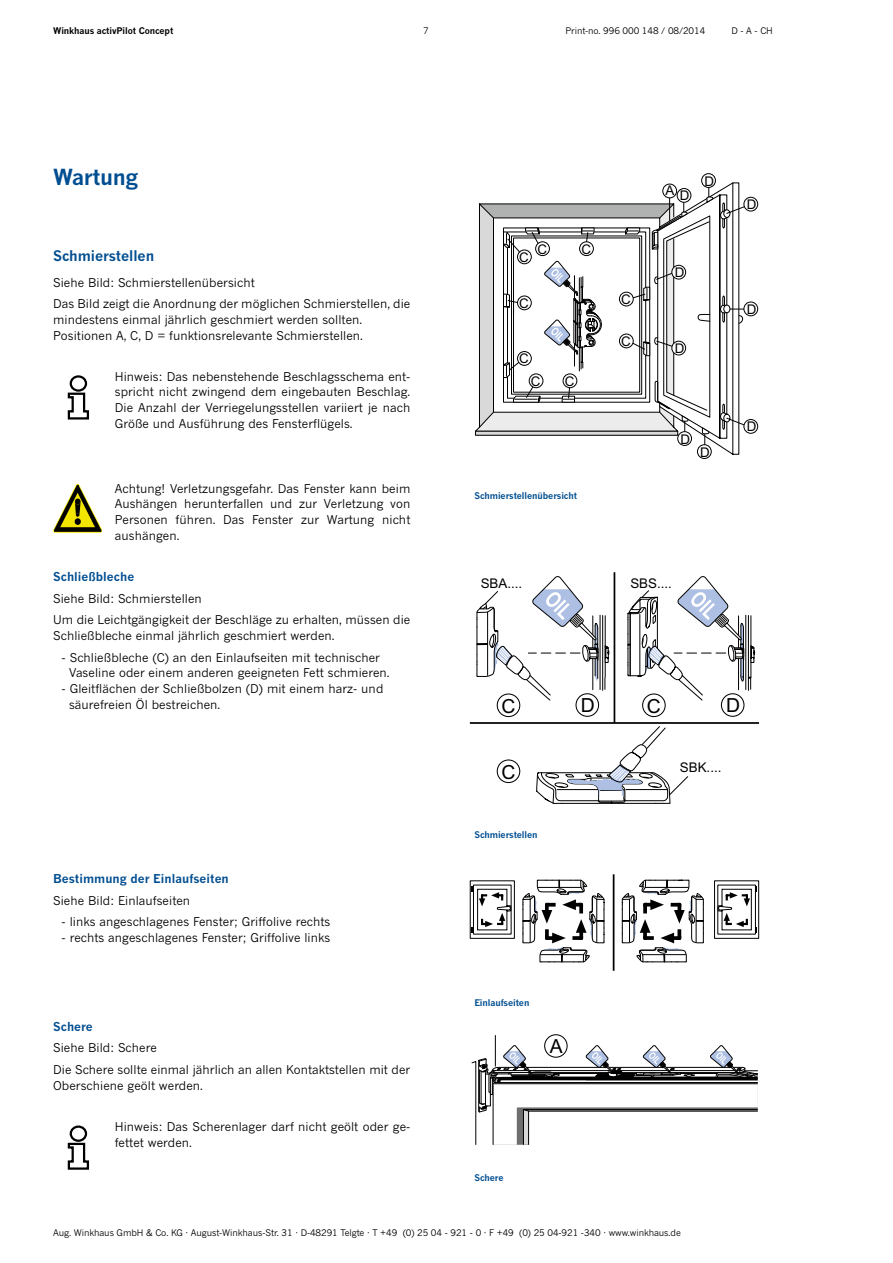
<style>
.page{position:relative;width:893px;height:1263px;background:#fff}
.page>*{position:absolute;margin:0;border:0;box-sizing:border-box;transform-origin:0 0}
.t1{font:700 21.75px "News Gothic MT Pro";letter-spacing:-.015em;color:#004e91}
.t2{font:19.5px "Arial";color:#000}
.t3{font:19.35px "Arial";color:#000}
.t4{font:700 14.25px "News Gothic MT Pro";letter-spacing:-.005em;color:#004e91}
.t5{font:13.35px "Arial";color:#000}
.t6{font:12px/15.8px "News Gothic MT Pro";letter-spacing:.005em;color:#000}
.t7{font:700 12px "News Gothic MT Pro";letter-spacing:.005em;color:#004e91}
.t8{font:9px "News Gothic MT Pro";letter-spacing:-.01em;color:#000}
.t9{font:700 9px "News Gothic MT Pro";letter-spacing:-.01em;color:#004e91}
.t10{font:700 9px "News Gothic MT Pro";letter-spacing:-.01em;color:#000}
</style>
<div class="page">
<svg style="left:67px;top:375px;width:22px;height:45px"></svg>
<svg style="left:475px;top:185px;width:274px;height:261px"></svg>
<div style="left:663px;top:184px;width:14px;height:14px;background:#fff;border-radius:50%"></div>
<div style="left:662px;top:184px;width:15px;height:14px;border:1px solid #000;border-radius:50%"></div>
<div style="left:677px;top:188px;width:14px;height:14px;background:#fff;border-radius:50%"></div>
<div style="left:677px;top:188px;width:14px;height:15px;border:1px solid #000;border-radius:50%"></div>
<div style="left:702px;top:174px;width:13px;height:13px;background:#fff;border-radius:50%"></div>
<div style="left:701px;top:173px;width:15px;height:15px;border:1px solid #000;border-radius:50%"></div>
<div style="left:744px;top:197px;width:14px;height:14px;background:#fff;border-radius:50%"></div>
<div style="left:744px;top:197px;width:14px;height:14px;border:1px solid #000;border-radius:50%"></div>
<div style="left:744px;top:302px;width:14px;height:14px;background:#fff;border-radius:50%"></div>
<div style="left:744px;top:302px;width:14px;height:14px;border:1px solid #000;border-radius:50%"></div>
<div style="left:744px;top:419px;width:14px;height:14px;background:#fff;border-radius:50%"></div>
<div style="left:744px;top:419px;width:14px;height:15px;border:1px solid #000;border-radius:50%"></div>
<div style="left:697px;top:444px;width:15px;height:15px;border:1px solid #000;border-radius:50%"></div>
<div style="left:678px;top:432px;width:13px;height:13px;background:#fff;border-radius:50%"></div>
<div style="left:677px;top:431px;width:15px;height:15px;border:1px solid #000;border-radius:50%"></div>
<div style="left:672px;top:341px;width:14px;height:14px;background:#fff;border-radius:50%"></div>
<div style="left:671px;top:341px;width:15px;height:14px;border:1px solid #000;border-radius:50%"></div>
<div style="left:672px;top:265px;width:14px;height:14px;background:#fff;border-radius:50%"></div>
<div style="left:671px;top:265px;width:15px;height:14px;border:1px solid #000;border-radius:50%"></div>
<svg style="left:67px;top:1125px;width:22px;height:45px"></svg>
<hr style="left:495px;top:1035px;width:1px;height:31px;background:#000">
<div style="left:544px;top:1034px;width:24px;height:24px;border:1px solid #000;border-radius:50%"></div>
<svg style="left:472px;top:1045px;width:285px;height:99px"></svg>
<svg style="left:53px;top:484px;width:49px;height:49px"></svg>
<div style="left:497px;top:693px;width:23px;height:24px;border:1px solid #000;border-radius:50%"></div>
<div style="left:497px;top:759px;width:23px;height:24px;border:1px solid #000;border-radius:50%"></div>
<div style="left:575px;top:693px;width:24px;height:24px;border:1px solid #000;border-radius:50%"></div>
<div style="left:642px;top:693px;width:24px;height:24px;border:1px solid #000;border-radius:50%"></div>
<div style="left:721px;top:693px;width:23px;height:24px;border:1px solid #000;border-radius:50%"></div>
<hr style="left:614px;top:572px;width:1px;height:151px;background:#000">
<hr style="left:470px;top:722px;width:289px;height:2px;background:#000">
<svg style="left:536px;top:726px;width:153px;height:78px"></svg>
<svg style="left:476px;top:575px;width:279px;height:126px"></svg>
<svg style="left:622px;top:880px;width:82px;height:82px"></svg>
<div style="left:714px;top:880px;width:45px;height:59px;border:1px solid #000"></div>
<svg style="left:718px;top:886px;width:39px;height:47px"></svg>
<svg style="left:522px;top:880px;width:83px;height:82px"></svg>
<div style="left:470px;top:880px;width:45px;height:59px;border:1px solid #000"></div>
<svg style="left:472px;top:886px;width:39px;height:47px"></svg>
<hr style="left:613px;top:874px;width:1px;height:97px;background:#000">
<p class="t10" style="left:53px;top:25px;width:122px">Winkhaus activPilot Concept</p>
<p class="t8" style="left:423px;top:25px;width:7px">7</p>
<p class="t8" style="left:566px;top:25px;width:141px">Print-no. 996 000 148 / 08/2014</p>
<p class="t8" style="left:731px;top:25px;width:43px">D - A - CH</p>
<h1 class="t1" style="left:53px;top:163px;width:86px">Wartung</h1>
<p class="t4" style="left:53px;top:247px;width:103px">Schmierstellen</p>
<p class="t6" style="left:53px;top:271px;width:359px;line-height:21.6px">Siehe Bild: Schmierstellenübersicht<br>Das Bild zeigt die Anordnung der möglichen Schmierstellen, die</p>
<p class="t6" style="left:53px;top:311px;width:311px">mindestens einmal jährlich geschmiert werden sollten.<br>Positionen A, C, D = funktionsrelevante Schmierstellen.</p>
<p class="t6" style="left:115px;top:368px;width:297px;text-align:justify">Hinweis: Das nebenstehende Beschlagsschema ent&shy;spricht nicht zwingend dem eingebauten Beschlag.<br>Die Anzahl der Verriegelungsstellen variiert je nach Größe und Ausführung des Fensterflügels.</p>
<p class="t6" style="left:115px;top:480px;width:297px;text-align:justify">Achtung! Verletzungsgefahr. Das Fenster kann beim Aushängen herunterfallen und zur Verletzung von Personen führen. Das Fenster zur Wartung nicht aushängen.</p>
<p class="t7" style="left:53px;top:569px;width:83px">Schließbleche</p>
<p class="t6" style="left:53px;top:587px;width:359px;line-height:21.6px">Siehe Bild: Schmierstellen<br>Um die Leichtgängigkeit der Beschläge zu erhalten, müssen die</p>
<p class="t6" style="left:53px;top:628px;width:283px">Schließbleche einmal jährlich geschmiert werden.</p>
<p class="t6" style="left:69px;top:649px;width:322px;text-indent:-7px">- Schließbleche (C) an den Einlaufseiten mit technischer<br>Vaseline oder einem anderen geeigneten Fett schmieren.</p>
<p class="t6" style="left:69px;top:681px;width:316px;text-indent:-7px">- Gleitflächen der Schließbolzen (D) mit einem harz- und säurefreien Öl bestreichen.</p>
<p class="t7" style="left:53px;top:871px;width:177px">Bestimmung der Einlaufseiten</p>
<p class="t6" style="left:53px;top:892px;width:139px">Siehe Bild: Einlaufseiten</p>
<p class="t6" style="left:62px;top:914px;width:270px">- links angeschlagenes Fenster; Griffolive rechts</p>
<p class="t6" style="left:62px;top:930px;width:270px">- rechts angeschlagenes Fenster; Griffolive links</p>
<p class="t5" style="left:519px;top:248px;width:11px">C</p>
<p class="t5" style="left:537px;top:240px;width:11px">C</p>
<p class="t5" style="left:581px;top:240px;width:11px">C</p>
<p class="t5" style="left:519px;top:294px;width:11px">C</p>
<p class="t5" style="left:519px;top:350px;width:11px">C</p>
<p class="t5" style="left:531px;top:372px;width:11px">C</p>
<p class="t5" style="left:565px;top:372px;width:11px">C</p>
<p class="t5" style="left:621px;top:291px;width:11px">C</p>
<p class="t5" style="left:621px;top:332px;width:11px">C</p>
<p class="t9" style="left:474px;top:490px;width:104px">Schmierstellenübersicht</p>
<p class="t5" style="left:665px;top:184px;width:26px">A D</p>
<p class="t5" style="left:704px;top:172px;width:11px">D</p>
<p class="t5" style="left:675px;top:264px;width:11px">D</p>
<p class="t5" style="left:675px;top:340px;width:11px">D</p>
<p class="t5" style="left:681px;top:430px;width:11px">D</p>
<p class="t5" style="left:700px;top:443px;width:11px">D</p>
<p class="t5" style="left:481px;top:574px;width:43px">SBA....</p>
<p class="t5" style="left:630px;top:574px;width:43px">SBS....</p>
<p class="t5" style="left:747px;top:196px;width:11px">D</p>
<p class="t5" style="left:747px;top:300px;width:11px">D</p>
<p class="t5" style="left:747px;top:418px;width:11px">D</p>
<h2 class="t2" style="left:501px;top:693px;width:16px">C</h2>
<h2 class="t2" style="left:501px;top:759px;width:16px">C</h2>
<p class="t9" style="left:474px;top:830px;width:65px">Schmierstellen</p>
<h2 class="t2" style="left:581px;top:693px;width:16px">D</h2>
<h2 class="t2" style="left:647px;top:693px;width:16px">C</h2>
<h2 class="t2" style="left:726px;top:693px;width:16px">D</h2>
<p class="t5" style="left:680px;top:759px;width:43px">SBK....</p>
<p class="t7" style="left:53px;top:1019px;width:41px">Schere</p>
<p class="t6" style="left:53px;top:1037px;width:359px;line-height:21.6px">Siehe Bild: Schere<br>Die Schere sollte einmal jährlich an allen Kontaktstellen mit der</p>
<p class="t6" style="left:53px;top:1077px;width:151px">Oberschiene geölt werden.</p>
<p class="t6" style="left:115px;top:1118px;width:297px">Hinweis: Das Scherenlager darf nicht geölt oder ge&shy;fettet werden.</p>
<p class="t9" style="left:474px;top:997px;width:57px">Einlaufseiten</p>
<h3 class="t3" style="left:550px;top:1034px;width:14px">A</h3>
<p class="t9" style="left:474px;top:1172px;width:31px">Schere</p>
<p class="t8" style="left:53px;top:1227px;width:629px">Aug. Winkhaus GmbH &amp; Co. KG · August-Winkhaus-Str. 31 · D-48291 Telgte · T +49 (0) 25 04 - 921 - 0 · F +49 (0) 25 04-921 -340 · www.winkhaus.de</p>
</div>
